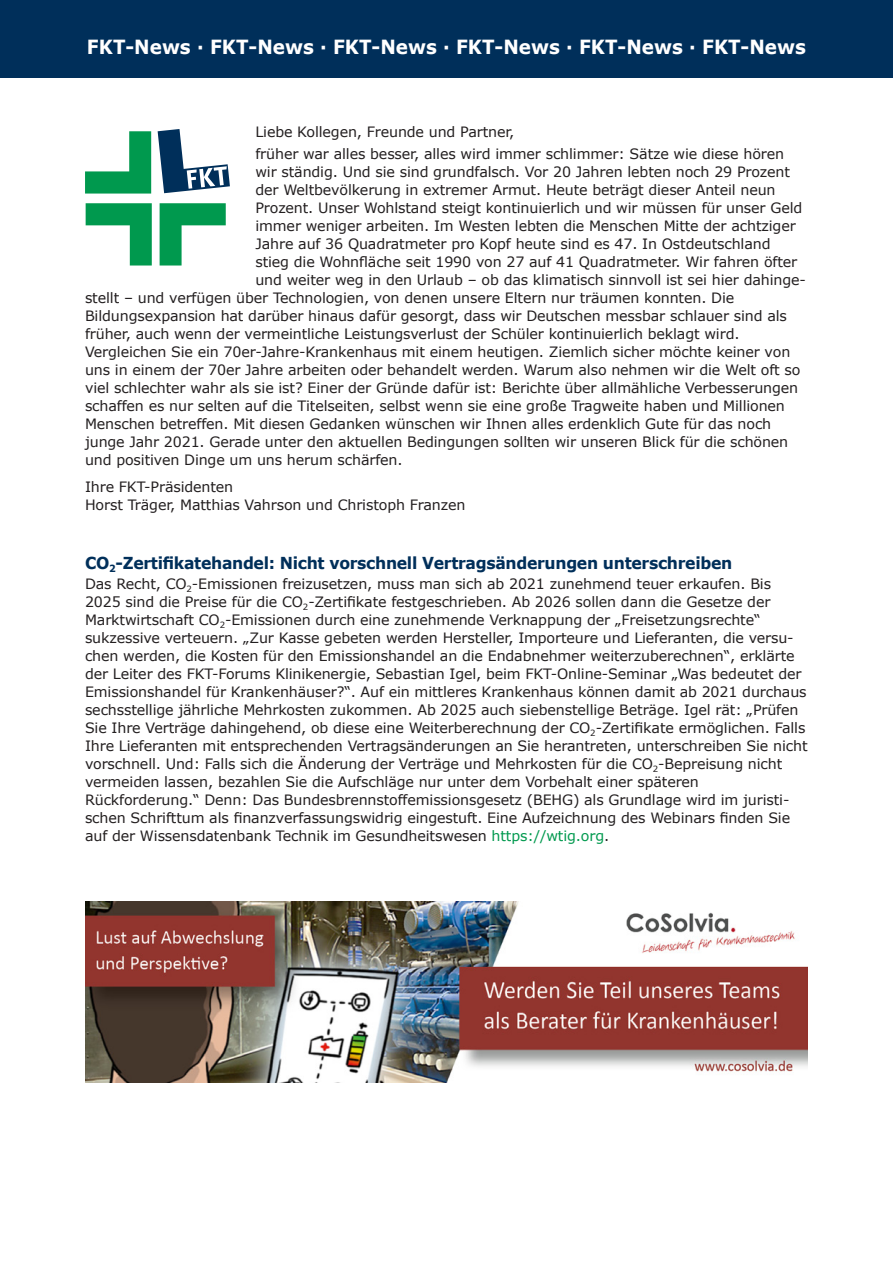
<style>
.page{position:relative;width:893px;height:1263px;background:#fff}
.page>*{position:absolute;margin:0;border:0;box-sizing:border-box;transform-origin:0 0}
.t1{font:700 19.5px "Verdana";color:#fff;scale:.94 1}
.t2{font:700 16.5px "Verdana";letter-spacing:-.02em;color:#002f5a;scale:.95 1}
.t3{font:14.25px/18px "Verdana";letter-spacing:-.01em;color:#231f20}
.s1{color:#00994e}
</style>
<div class="page">
<svg style="left:85px;top:131px;width:66px;height:63px"></svg>
<svg style="left:160px;top:203px;width:66px;height:62px"></svg>
<svg style="left:86px;top:203px;width:66px;height:62px"></svg>
<svg style="left:158px;top:129px;width:72px;height:64px"></svg>
<div style="left:0;top:0;width:893px;height:77px;background:#002f5a"></div>
<img style="left:85px;top:901px;width:723px;height:181px">
<h1 class="t1" style="left:87px;top:35px;width:766px">FKT-News · FKT-News · FKT-News · FKT-News · FKT-News · FKT-News</h1>
<p class="t3" style="left:255px;top:121px;width:530px;line-height:22.2px">Liebe Kollegen, Freunde und Partner,<br>früher war alles besser, alles wird immer schlimmer: Sätze wie diese hören</p>
<p class="t3" style="left:255px;top:163px;width:536px">wir ständig. Und sie sind grundfalsch. Vor 20 Jahren lebten noch 29 Prozent</p>
<p class="t3" style="left:255px;top:181px;width:522px">der Weltbevölkerung in extremer Armut. Heute beträgt dieser Anteil neun</p>
<p class="t3" style="left:255px;top:199px;width:548px">Prozent. Unser Wohlstand steigt kontinuierlich und wir müssen für unser Geld</p>
<p class="t3" style="left:255px;top:217px;width:542px">immer weniger arbeiten. Im Westen lebten die Menschen Mitte der achtziger</p>
<p class="t3" style="left:255px;top:235px;width:517px">Jahre auf 36 Quadratmeter pro Kopf heute sind es 47. In Ostdeutschland</p>
<p class="t3" style="left:255px;top:253px;width:543px">stieg die Wohnfläche seit 1990 von 27 auf 41 Quadratmeter. Wir fahren öfter</p>
<p class="t3" style="left:255px;top:271px;width:552px">und weiter weg in den Urlaub – ob das klimatisch sinnvoll ist sei hier dahinge-</p>
<p class="t3" style="left:85px;top:289px;width:651px">stellt – und verfügen über Technologien, von denen unsere Eltern nur träumen konnten. Die</p>
<p class="t3" style="left:85px;top:307px;width:703px">Bildungsexpansion hat darüber hinaus dafür gesorgt, dass wir Deutschen messbar schlauer sind als</p>
<p class="t3" style="left:85px;top:325px;width:656px">früher, auch wenn der vermeintliche Leistungsverlust der Schüler kontinuierlich beklagt wird.</p>
<p class="t3" style="left:85px;top:343px;width:707px">Vergleichen Sie ein 70er-Jahre-Krankenhaus mit einem heutigen. Ziemlich sicher möchte keiner von</p>
<p class="t3" style="left:85px;top:361px;width:717px">uns in einem der 70er Jahre arbeiten oder behandelt werden. Warum also nehmen wir die Welt oft so</p>
<p class="t3" style="left:85px;top:379px;width:715px">viel schlechter wahr als sie ist? Einer der Gründe dafür ist: Berichte über allmähliche Verbesserungen</p>
<p class="t3" style="left:85px;top:397px;width:701px">schaffen es nur selten auf die Titelseiten, selbst wenn sie eine große Tragweite haben und Millionen</p>
<p class="t3" style="left:85px;top:415px;width:688px">Menschen betreffen. Mit diesen Gedanken wünschen wir Ihnen alles erdenklich Gute für das noch</p>
<p class="t3" style="left:85px;top:433px;width:705px">junge Jahr 2021. Gerade unter den aktuellen Bedingungen sollten wir unseren Blick für die schönen</p>
<p class="t3" style="left:85px;top:451px;width:319px">und positiven Dinge um uns herum schärfen.</p>
<p class="t3" style="left:85px;top:478px;width:382px">Ihre FKT-Präsidenten<br>Horst Träger, Matthias Vahrson und Christoph Franzen</p>
<p class="t2" style="left:85px;top:552px;width:683px">CO<sub>2</sub>-Zertifikatehandel: Nicht vorschnell Vertragsänderungen unterschreiben</p>
<p class="t3" style="left:85px;top:575px;width:724px">Das Recht, CO<sub>2</sub>-Emissionen freizusetzen, muss man sich ab 2021 zunehmend teuer erkaufen. Bis 2025 sind die Preise für die CO<sub>2</sub>-Zertifikate festgeschrieben. Ab 2026 sollen dann die Gesetze der Marktwirtschaft CO<sub>2</sub>-Emissionen durch eine zunehmende Verknappung der „Freisetzungsrechte“ sukzessive verteuern. „Zur Kasse gebeten werden Hersteller, Importeure und Lieferanten, die versu&shy;chen werden, die Kosten für den Emissionshandel an die Endabnehmer weiterzuberechnen“, erklärte der Leiter des FKT-Forums Klinikenergie, Sebastian Igel, beim FKT-Online-Seminar „Was bedeutet der Emissionshandel für Krankenhäuser?“. Auf ein mittleres Krankenhaus können damit ab 2021 durchaus sechsstellige jährliche Mehrkosten zukommen. Ab 2025 auch siebenstellige Beträge. Igel rät: „Prüfen Sie Ihre Verträge dahingehend, ob diese eine Weiterberechnung der CO<sub>2</sub>-Zertifikate ermöglichen. Falls Ihre Lieferanten mit entsprechenden Vertragsänderungen an Sie herantreten, unterschreiben Sie nicht vorschnell. Und: Falls sich die Änderung der Verträge und Mehrkosten für die CO<sub>2</sub>-Bepreisung nicht vermeiden lassen, bezahlen Sie die Aufschläge nur unter dem Vorbehalt einer späteren Rückforderung.“ Denn: Das Bundesbrennstoffemissionsgesetz (BEHG) als Grundlage wird im juristi&shy;schen Schrifttum als finanzverfassungswidrig eingestuft. Eine Aufzeichnung des Webinars finden Sie auf der Wissensdatenbank Technik im Gesundheitswesen <span class="s1">https://wtig.org</span>.</p>
</div>
